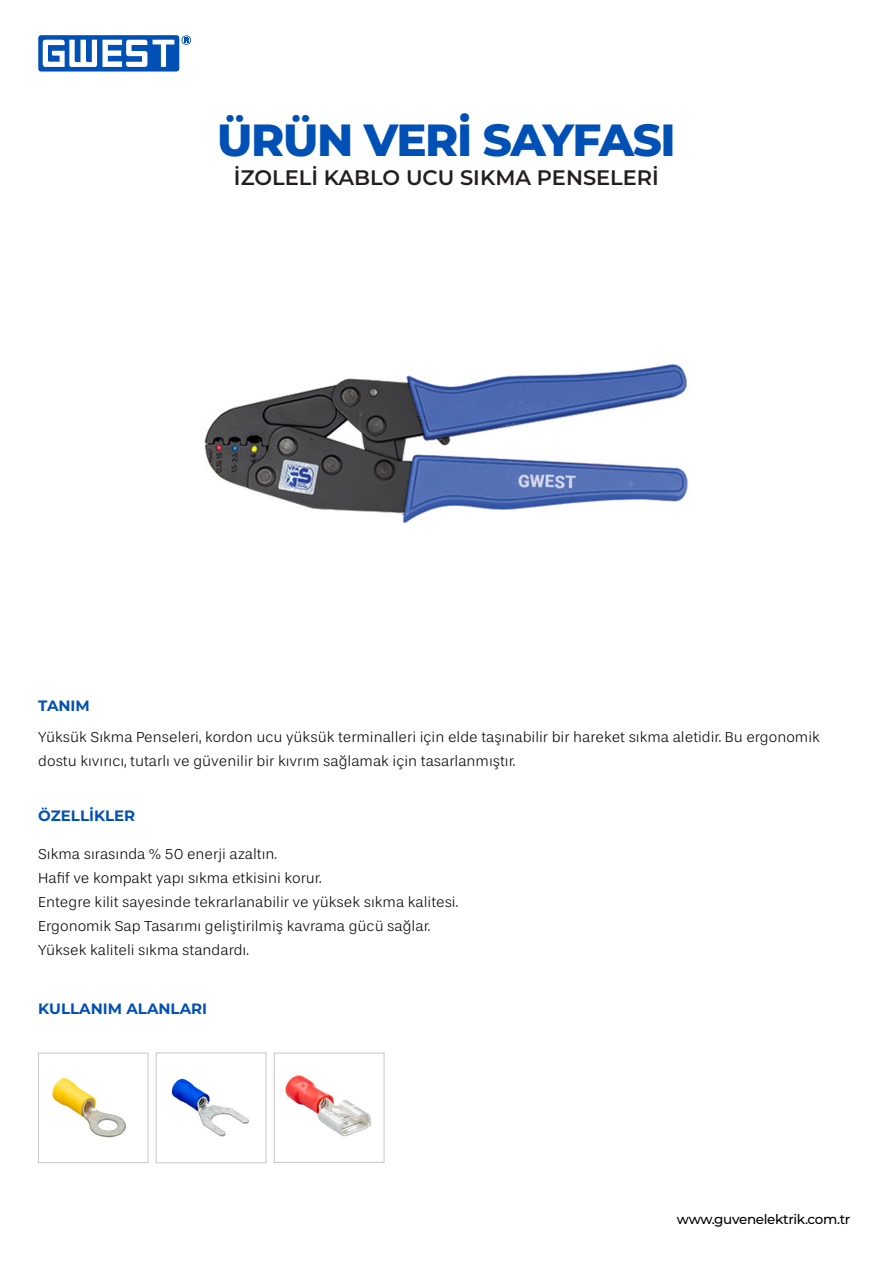
<style>
.page{position:relative;width:893px;height:1263px;background:#fff}
.page>*{position:absolute;margin:0;border:0;box-sizing:border-box;transform-origin:0 0}
.Category_3_Description{font:800 45px "Montserrat";letter-spacing:-.03em;color:#0050b5}
.Category_3_Description-2{font:600 21px "Montserrat";color:#231f20}
.t1{font:300 15px/24px "Stevie Sans";color:#040503}
.t2{font:700 15px "Montserrat";color:#0050b5}
.t3{font:500 13.5px "Montserrat";letter-spacing:-.025em;color:#000}
</style>
<div class="page">
<div style="left:38px;top:35px;width:141px;height:36px;background:#0050b5;border-radius:3px"></div>
<svg style="left:43px;top:40px;width:104px;height:27px"></svg>
<svg style="left:153px;top:40px;width:21px;height:27px"></svg>
<svg style="left:181px;top:35px;width:10px;height:10px"></svg>
<img style="left:204px;top:364px;width:484px;height:159px">
<img style="left:285px;top:1075px;width:86px;height:62px">
<div style="left:274px;top:1053px;width:110px;height:109px;border:1px solid #c6c6c6"></div>
<img style="left:52px;top:1077px;width:74px;height:61px">
<div style="left:38px;top:1053px;width:110px;height:110px;border:1px solid #c6c6c6"></div>
<img style="left:171px;top:1078px;width:78px;height:59px">
<div style="left:156px;top:1053px;width:110px;height:110px;border:1px solid #c6c6c6"></div>
<p class="Category_3_Description" style="left:217px;top:107px;width:460px">ÜRÜN VERİ SAYFASI</p>
<p class="Category_3_Description-2" style="left:234px;top:162px;width:427px">İZOLELİ KABLO UCU SIKMA PENSELERİ</p>
<p class="t2" style="left:38px;top:695px;width:53px">TANIM</p>
<p class="t1" style="left:38px;top:725px;width:783px">Yüksük Sıkma Penseleri, kordon ucu yüksük terminalleri için elde taşınabilir bir hareket sıkma aletidir. Bu ergonomik dostu kıvırıcı, tutarlı ve güvenilir bir kıvrım sağlamak için tasarlanmıştır.</p>
<p class="t2" style="left:38px;top:805px;width:98px">ÖZELLİKLER</p>
<p class="t1" style="left:38px;top:842px;width:240px">Sıkma sırasında % 50 enerji azaltın.</p>
<p class="t1" style="left:38px;top:866px;width:285px">Hafif ve kompakt yapı sıkma etkisini korur.</p>
<p class="t1" style="left:38px;top:890px;width:421px">Entegre kilit sayesinde tekrarlanabilir ve yüksek sıkma kalitesi.</p>
<p class="t1" style="left:38px;top:914px;width:393px">Ergonomik Sap Tasarımı geliştirilmiş kavrama gücü sağlar.</p>
<p class="t1" style="left:38px;top:938px;width:212px">Yüksek kaliteli sıkma standardı.</p>
<p class="t2" style="left:38px;top:998px;width:170px">KULLANIM ALANLARI</p>
<p class="t3" style="left:677px;top:1209px;width:175px">www.guvenelektrik.com.tr</p>
</div>
